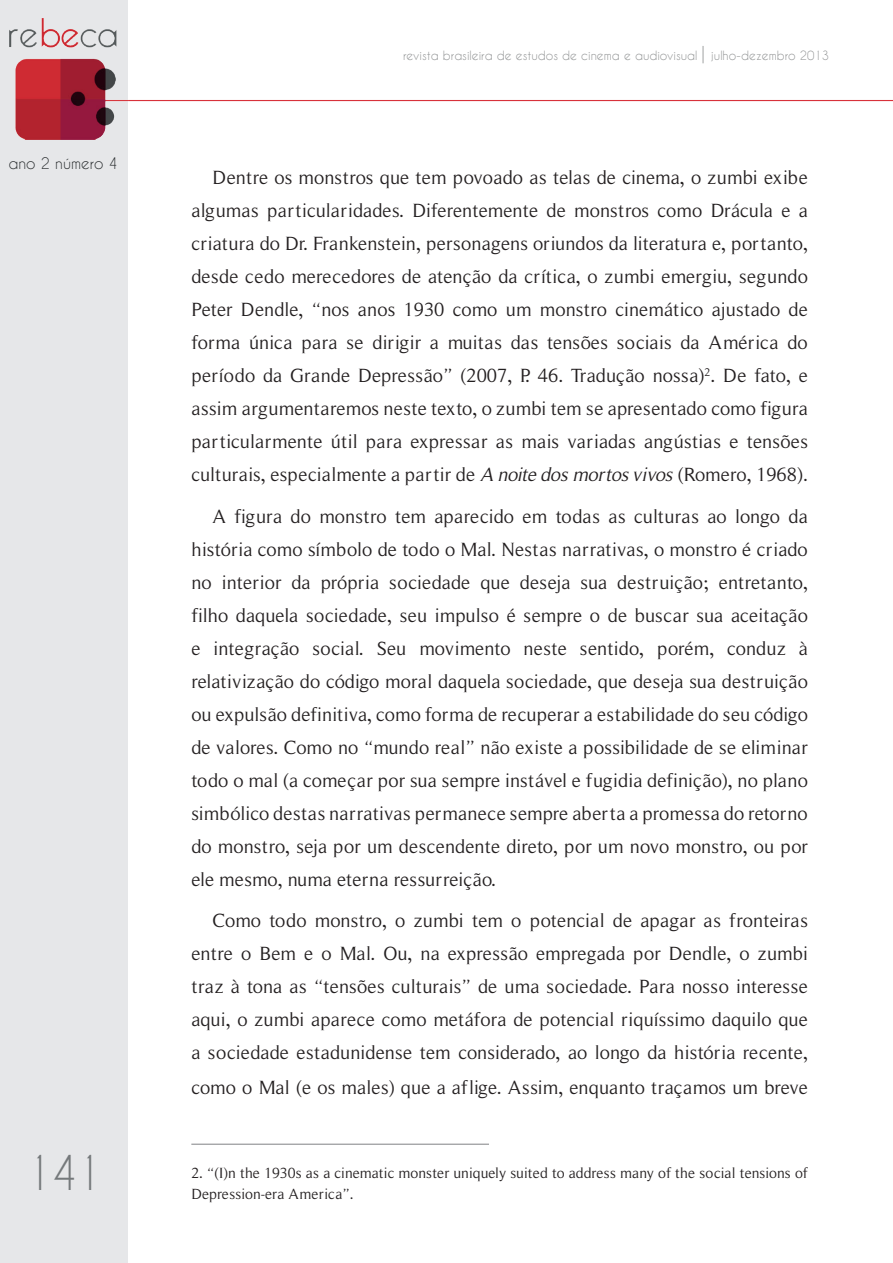
<style>
.page{position:relative;width:893px;height:1263px;background:#fff}
.page>*{position:absolute;margin:0;border:0;box-sizing:border-box;transform-origin:0 0}
.t1{font:45px "Caviar Dreams";color:#75797b}
.t2{font:19.5px/33px "Roman Serif";color:#231f20;text-align:justify}
.t3{font:15px/21px "Roman Serif";color:#231f20}
.t4{font:15px "Caviar Dreams";color:#292d2f}
.t5{font:12px "Caviar Dreams";color:#8f9192}
.s1{font-size:18px}
.s2{font-style:italic}
</style>
<div class="page">
<img style="left:128px;top:100px;width:765px;height:2px">
<hr style="left:191px;top:1144px;width:298px;height:1px;background:#808285">
<div style="left:0;top:0;width:128px;height:1263px;background:#e6e7e9"></div>
<p class="t4" style="left:9px;top:154px;width:111px">ano 2 número 4</p>
<h1 class="t1" style="left:26px;top:1146px;width:79px">141</h1>
<p class="t5" style="left:403px;top:48px;width:428px">revista brasileira de estudos de cinema e audiovisual <span class="s1">|</span> julho-dezembro 2013</p>
<p class="t2" style="left:191px;top:161px;width:618px;text-indent:21px">Dentre os monstros que tem povoado as telas de cinema, o zumbi exibe algumas particularidades. Diferentemente de monstros como Drácula e a criatura do Dr. Frankenstein, personagens oriundos da literatura e, portanto, desde cedo merecedores de atenção da crítica, o zumbi emergiu, segundo Peter Dendle, “nos anos 1930 como um monstro cinemático ajustado de forma única para se dirigir a muitas das tensões sociais da América do período da Grande Depressão” (2007, P. 46. Tradução nossa)<sup>2</sup>. De fato, e assim argumentaremos neste texto, o zumbi tem se apresentado como figura particularmente útil para expressar as mais variadas angústias e tensões culturais, especialmente a partir de <span class="s2">A noite dos mortos vivos</span> (Romero, 1968).</p>
<p class="t2" style="left:191px;top:499px;width:618px;text-indent:21px">A figura do monstro tem aparecido em todas as culturas ao longo da história como símbolo de todo o Mal. Nestas narrativas, o monstro é criado no interior da própria sociedade que deseja sua destruição; entretanto, filho daquela sociedade, seu impulso é sempre o de buscar sua aceitação e integração social. Seu movimento neste sentido, porém, conduz à relativização do código moral daquela sociedade, que deseja sua destruição ou expulsão definitiva, como forma de recuperar a estabilidade do seu código de valores. Como no “mundo real” não existe a possibilidade de se eliminar todo o mal (a começar por sua sempre instável e fugidia definição), no plano simbólico destas narrativas permanece sempre aberta a promessa do retorno do monstro, seja por um descendente direto, por um novo monstro, ou por ele mesmo, numa eterna ressurreição.</p>
<p class="t2" style="left:191px;top:904px;width:618px;text-indent:21px">Como todo monstro, o zumbi tem o potencial de apagar as fronteiras entre o Bem e o Mal. Ou, na expressão empregada por Dendle, o zumbi traz à tona as “tensões culturais” de uma sociedade. Para nosso interesse aqui, o zumbi aparece como metáfora de potencial riquíssimo daquilo que a sociedade estadunidense tem considerado, ao longo da história recente, como o Mal (e os males) que a aflige. Assim, enquanto traçamos um breve</p>
<p class="t3" style="left:191px;top:1162px;width:618px">2. “(I)n the 1930s as a cinematic monster uniquely suited to address many of the social tensions of<br>Depression-era America”.</p>
</div>
